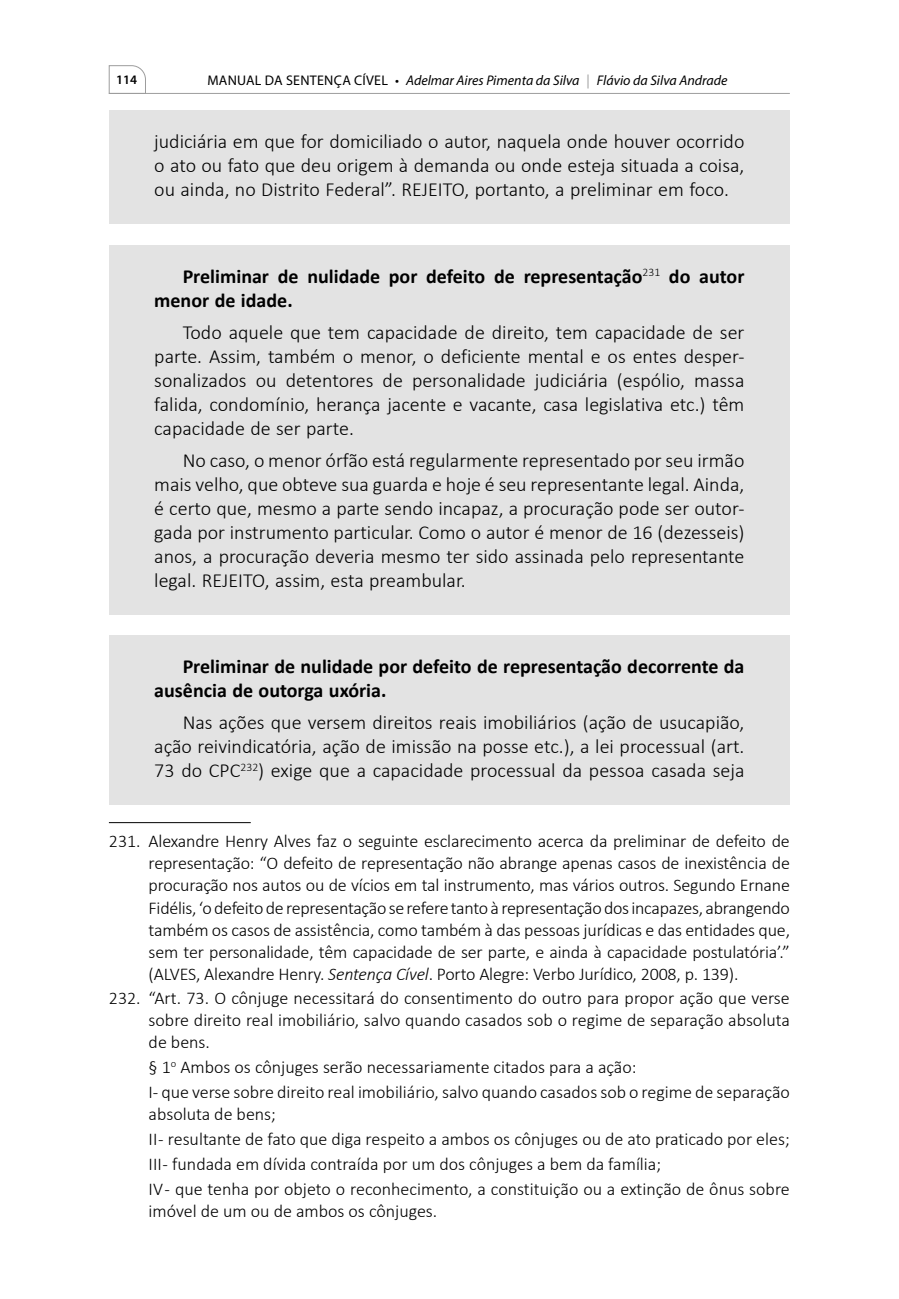
<style>
.page{position:relative;width:899px;height:1299px;background:#fff}
.page>*{position:absolute;margin:0;border:0;box-sizing:border-box;transform-origin:0 0}
.box_fecha{font:300 20px/24px "Calibri";color:#000;text-align:justify}
.box_meio{font:300 20px/24px "Calibri";color:#000;text-align:justify}
.box_abre{font:700 20px/24px "Calibri";color:#000}
.t1{font:300 18px/22px "Calibri";color:#000;text-align:justify}
.t2{font:italic 14px "Myriad Pro";color:#000}
.t3{font:600 13px "Myriad Pro";color:#000}
.s1{font-style:normal}
.s2{font-style:normal;color:#9d9d9d}
.s3{font-style:italic}
</style>
<div class="page">
<svg style="left:109px;top:65px;width:37px;height:28px"></svg>
<hr style="left:109px;top:93px;width:680px;height:1px;background:#9d9d9d">
<div style="left:109px;top:111px;width:680px;height:113px;background:#e3e3e3"></div>
<div style="left:109px;top:245px;width:680px;height:67px;background:#e3e3e3"></div>
<div style="left:109px;top:301px;width:680px;height:161px;background:#e3e3e3"></div>
<div style="left:109px;top:429px;width:680px;height:185px;background:#e3e3e3"></div>
<div style="left:109px;top:635px;width:680px;height:67px;background:#e3e3e3"></div>
<div style="left:109px;top:691px;width:680px;height:114px;background:#e3e3e3"></div>
<hr style="left:109px;top:822px;width:142px;height:1px;background:#000">
<p class="t3" style="left:116px;top:72px;width:22px">114</p>
<p class="t2" style="left:207px;top:72px;width:521px"><span class="s1">MANUAL DA SENTENÇA CÍVEL •</span> Adelmar Aires Pimenta da Silva <span class="s2">|</span> Flávio da Silva Andrade</p>
<p class="box_fecha" style="left:154px;top:130px;width:591px">judiciária em que for domiciliado o autor, naquela onde houver ocorrido o ato ou fato que deu origem à demanda ou onde esteja situada a coisa, ou ainda, no Distrito Federal”. REJEITO, portanto, a preliminar em foco.</p>
<p class="box_abre" style="left:154px;top:263px;width:591px;text-indent:28px">Preliminar de nulidade por defeito de representação<sup>231</sup> do autor menor de idade.</p>
<p class="box_meio" style="left:154px;top:320px;width:591px;text-indent:28px">Todo aquele que tem capacidade de direito, tem capacidade de ser parte. Assim, também o menor, o deficiente mental e os entes desper&shy;sonalizados ou detentores de personalidade judiciária (espólio, massa falida, condomínio, herança jacente e vacante, casa legislativa etc.) têm capacidade de ser parte.</p>
<p class="box_fecha" style="left:154px;top:448px;width:591px;text-indent:28px">No caso, o menor órfão está regularmente representado por seu irmão mais velho, que obteve sua guarda e hoje é seu representante legal. Ainda, é certo que, mesmo a parte sendo incapaz, a procuração pode ser outor&shy;gada por instrumento particular. Como o autor é menor de 16 (dezesseis) anos, a procuração deveria mesmo ter sido assinada pelo representante legal. REJEITO, assim, esta preambular.</p>
<p class="box_abre" style="left:154px;top:654px;width:591px;text-indent:28px">Preliminar de nulidade por defeito de representação decorrente da ausência de outorga uxória.</p>
<p class="box_meio" style="left:154px;top:710px;width:591px;text-indent:28px">Nas ações que versem direitos reais imobiliários (ação de usucapião, ação reivindicatória, ação de imissão na posse etc.), a lei processual (art.<br>73 do CPC<sup>232</sup>) exige que a capacidade processual da pessoa casada seja</p>
<p class="t1" style="left:148px;top:830px;width:642px;text-indent:-40px">231. Alexandre Henry Alves faz o seguinte esclarecimento acerca da preliminar de defeito de representação: “O defeito de representação não abrange apenas casos de inexistência de procuração nos autos ou de vícios em tal instrumento, mas vários outros. Segundo Ernane Fidélis, ‘o defeito de representação se refere tanto à representação dos incapazes, abrangendo também os casos de assistência, como também à das pessoas jurídicas e das entidades que, sem ter personalidade, têm capacidade de ser parte, e ainda à capacidade postulatória’.” (ALVES, Alexandre Henry. <span class="s3">Sentença Cível</span>. Porto Alegre: Verbo Jurídico, 2008, p. 139).</p>
<p class="t1" style="left:148px;top:987px;width:642px;text-indent:-40px">232. “Art. 73. O cônjuge necessitará do consentimento do outro para propor ação que verse sobre direito real imobiliário, salvo quando casados sob o regime de separação absoluta de bens.</p>
<p class="t1" style="left:148px;top:1054px;width:642px;line-height:24.8px">§ 1<sup>o</sup> Ambos os cônjuges serão necessariamente citados para a ação:<br>I - que verse sobre direito real imobiliário, salvo quando casados sob o regime de separação</p>
<p class="t1" style="left:148px;top:1101px;width:642px;line-height:24.8px;text-align:left">absoluta de bens;<br>II - resultante de fato que diga respeito a ambos os cônjuges ou de ato praticado por eles; III - fundada em dívida contraída por um dos cônjuges a bem da família;<br>IV - que tenha por objeto o reconhecimento, a constituição ou a extinção de ônus sobre</p>
<p class="t1" style="left:148px;top:1199px;width:290px">imóvel de um ou de ambos os cônjuges.</p>
</div>
